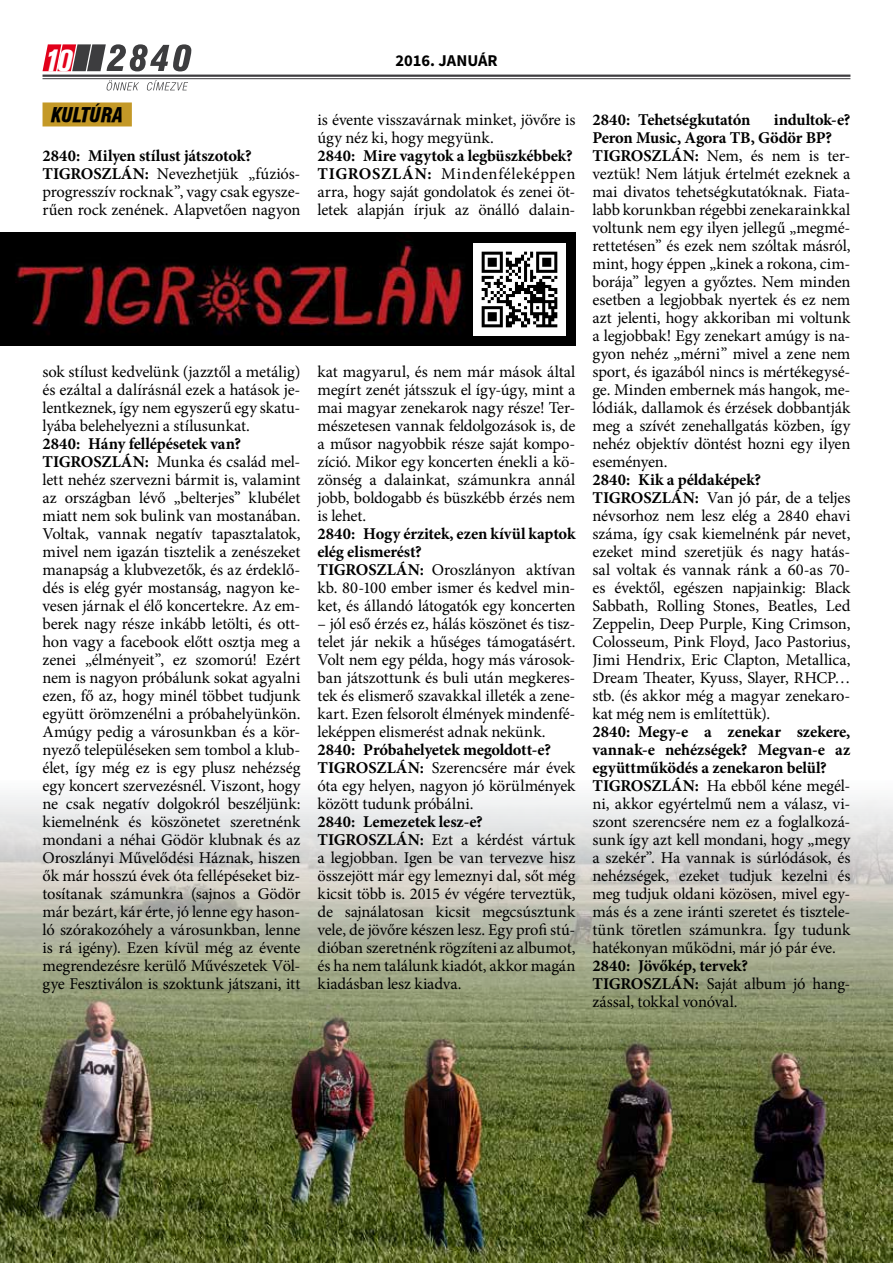
<style>
.page{position:relative;width:893px;height:1263px;background:#fff}
.page>*{position:absolute;margin:0;border:0;box-sizing:border-box;transform-origin:0 0}
.t1{font:italic 700 30px "Akzidenz Grotesk Cn X PFL";color:#fff}
.t2{font:italic 19.5px "Swiss 721 Blk Cn PFL";letter-spacing:-.02em;color:#000}
.t3{font:16.5px/18px "Minion Pro";letter-spacing:-.01em;color:#000}
.t4{font:700 16.5px "Minion Pro";letter-spacing:-.01em;color:#000}
.t5{font:700 16.5px "Source Sans Pro";color:#000}
.s1{font-weight:700}
</style>
<div class="page">
<svg style="left:43px;top:44px;width:148px;height:27px"></svg>
<svg style="left:107px;top:80px;width:32px;height:11px"></svg>
<svg style="left:147px;top:80px;width:41px;height:11px"></svg>
<hr style="left:43px;top:75px;width:807px;height:2px;background:#3e3d40">
<hr style="left:43px;top:78px;width:807px;height:1px;background:#3e3d40">
<img style="left:0;top:795px;width:893px;height:468px">
<img style="left:0;top:233px;width:575px;height:113px">
<img style="left:474px;top:243px;width:92px;height:92px">
<div style="left:43px;top:102px;width:89px;height:24px;background:#c49927"></div>
<h1 class="t1" style="left:43px;top:42px;width:31px">10</h1>
<p class="t5" style="left:395px;top:50px;width:104px">2016. JANUÁR</p>
<p class="t2" style="left:51px;top:102px;width:74px">KULTÚRA</p>
<p class="t3" style="left:43px;top:147px;width:259px"><span class="s1">2840: Milyen stílust játszotok?<br>TIGROSZLÁN:</span> Nevezhetjük „fúziós&shy;progresszív rocknak”, vagy csak egysze&shy;rűen rock zenének. Alapvetően nagyon</p>
<p class="t3" style="left:317px;top:111px;width:259px">is évente visszavárnak minket, jövőre is úgy néz ki, hogy megyünk.</p>
<p class="t3" style="left:317px;top:147px;width:259px"><span class="s1">2840: Mire vagytok a legbüszkébbek?<br>TIGROSZLÁN:</span> Mindenféleképpen arra, hogy saját gondolatok és zenei öt&shy;letek alapján írjuk az önálló dalain-</p>
<p class="t3" style="left:43px;top:363px;width:259px;text-align:justify">sok stílust kedvelünk (jazztől a metálig) és ezáltal a dalírásnál ezek a hatások je&shy;lentkeznek, így nem egyszerű egy skatu&shy;lyába belehelyezni a stílusunkat.</p>
<p class="t3" style="left:43px;top:435px;width:259px"><span class="s1">2840: Hány fellépésetek van?<br>TIGROSZLÁN:</span> Munka és család mel&shy;lett nehéz szervezni bármit is, valamint az országban lévő „belterjes” klubélet miatt nem sok bulink van mostanában.<br>Voltak, vannak negatív tapasztalatok, mivel nem igazán tisztelik a zenészeket manapság a klubvezetők, és az érdeklő&shy;dés is elég gyér mostanság, nagyon ke&shy;vesen járnak el élő koncertekre. Az em&shy;berek nagy része inkább letölti, és ott&shy;hon vagy a facebook előtt osztja meg a zenei „élményeit”, ez szomorú! Ezért nem is nagyon próbálunk sokat agyalni ezen, fő az, hogy minél többet tudjunk együtt örömzenélni a próbahelyünkön.<br>Amúgy pedig a városunkban és a kör&shy;nyező településeken sem tombol a klub&shy;élet, így még ez is egy plusz nehézség egy koncert szervezésnél. Viszont, hogy ne csak negatív dolgokról beszéljünk: kiemelnénk és köszönetet szeretnénk mondani a néhai Gödör klubnak és az Oroszlányi Művelődési Háznak, hiszen ők már hosszú évek óta fellépéseket biz&shy;tosítanak számunkra (sajnos a Gödör már bezárt, kár érte, jó lenne egy hason&shy;ló szórakozóhely a városunkban, lenne is rá igény). Ezen kívül még az évente megrendezésre kerülő Művészetek Völ&shy;gye Fesztiválon is szoktunk játszani, itt</p>
<p class="t3" style="left:317px;top:363px;width:259px;text-align:justify">kat magyarul, és nem már mások által megírt zenét játsszuk el így-úgy, mint a mai magyar zenekarok nagy része! Ter&shy;mészetesen vannak feldolgozások is, de a műsor nagyobbik része saját kompo&shy;zíció. Mikor egy koncerten énekli a kö&shy;zönség a dalainkat, számunkra annál jobb, boldogabb és büszkébb érzés nem is lehet.</p>
<p class="t3" style="left:317px;top:525px;width:259px"><span class="s1">2840: Hogy érzitek, ezen kívül kaptok elég elismerést?<br>TIGROSZLÁN:</span> Oroszlányon aktívan kb. 80-100 ember ismer és kedvel min&shy;ket, és állandó látogatók egy koncerten</p>
<p class="t3" style="left:317px;top:615px;width:259px;text-align:justify">– jól eső érzés ez, hálás köszönet és tisz&shy;telet jár nekik a hűséges támogatásért.<br>Volt nem egy példa, hogy más városok&shy;ban játszottunk és buli után megkeres&shy;tek és elismerő szavakkal illeték a zene&shy;kart. Ezen felsorolt élmények mindenfé&shy;leképpen elismerést adnak nekünk.</p>
<p class="t3" style="left:317px;top:741px;width:259px"><span class="s1">2840: Próbahelyetek megoldott-e?<br>TIGROSZLÁN:</span> Szerencsére már évek óta egy helyen, nagyon jó körülmények között tudunk próbálni.</p>
<p class="t3" style="left:317px;top:813px;width:259px"><span class="s1">2840: Lemezetek lesz-e?<br>TIGROSZLÁN:</span> Ezt a kérdést vártuk a legjobban. Igen be van tervezve hisz összejött már egy lemeznyi dal, sőt még kicsit több is. 2015 év végére terveztük, de sajnálatosan kicsit megcsúsztunk vele, de jövőre készen lesz. Egy profi stú&shy;dióban szeretnénk rögzíteni az albumot, és ha nem találunk kiadót, akkor magán kiadásban lesz kiadva.</p>
<p class="t3" style="left:592px;top:111px;width:259px;text-indent:181px"><span class="s1">indultok-e?<br>Peron Music, Agora TB, Gödör BP?<br>TIGROSZLÁN:</span> Nem, és nem is ter&shy;veztük! Nem látjuk értelmét ezeknek a mai divatos tehetségkutatóknak. Fiata&shy;labb korunkban régebbi zenekarainkkal voltunk nem egy ilyen jellegű „megmé&shy;rettetésen” és ezek nem szóltak másról, mint, hogy éppen „kinek a rokona, cim&shy;borája” legyen a győztes. Nem minden esetben a legjobbak nyertek és ez nem azt jelenti, hogy akkoriban mi voltunk a legjobbak! Egy zenekart amúgy is na&shy;gyon nehéz „mérni” mivel a zene nem sport, és igazából nincs is mértékegysé&shy;ge. Minden embernek más hangok, me&shy;lódiák, dallamok és érzések dobbantják meg a szívét zenehallgatás közben, így nehéz objektív döntést hozni egy ilyen eseményen.</p>
<p class="t3" style="left:592px;top:471px;width:259px"><span class="s1">2840: Kik a példaképek?<br>TIGROSZLÁN:</span> Van jó pár, de a teljes névsorhoz nem lesz elég a 2840 ehavi száma, így csak kiemelnénk pár nevet, ezeket mind szeretjük és nagy hatás&shy;sal voltak és vannak ránk a 60-as 70- es évektől, egészen napjainkig: Black Sabbath, Rolling Stones, Beatles, Led Zeppelin, Deep Purple, King Crimson, Colosseum, Pink Floyd, Jaco Pastorius, Jimi Hendrix, Eric Clapton, Metallica, Dream Theater, Kyuss, Slayer, RHCP… stb. (és akkor még a magyar zenekaro&shy;kat még nem is említettük).</p>
<p class="t3" style="left:592px;top:723px;width:259px"><span class="s1">2840: Megy-e a zenekar szekere, vannak-e nehézségek? Megvan-e az együttműködés a zenekaron belül?<br>TIGROSZLÁN:</span> Ha ebből kéne megél&shy;ni, akkor egyértelmű nem a válasz, vi&shy;szont szerencsére nem ez a foglalkozá&shy;sunk így azt kell mondani, hogy „megy a szekér”. Ha vannak is súrlódások, és nehézségek, ezeket tudjuk kezelni és meg tudjuk oldani közösen, mivel egy&shy;más és a zene iránti szeretet és tisztele&shy;tünk töretlen számunkra. Így tudunk hatékonyan működni, már jó pár éve.</p>
<p class="t3" style="left:592px;top:957px;width:259px"><span class="s1">2840: Jövőkép, tervek?<br>TIGROSZLÁN:</span> Saját album jó hang&shy;zással, tokkal vonóval.</p>
<p class="t4" style="left:592px;top:108px;width:159px">2840: Tehetségkutatón</p>
</div>
